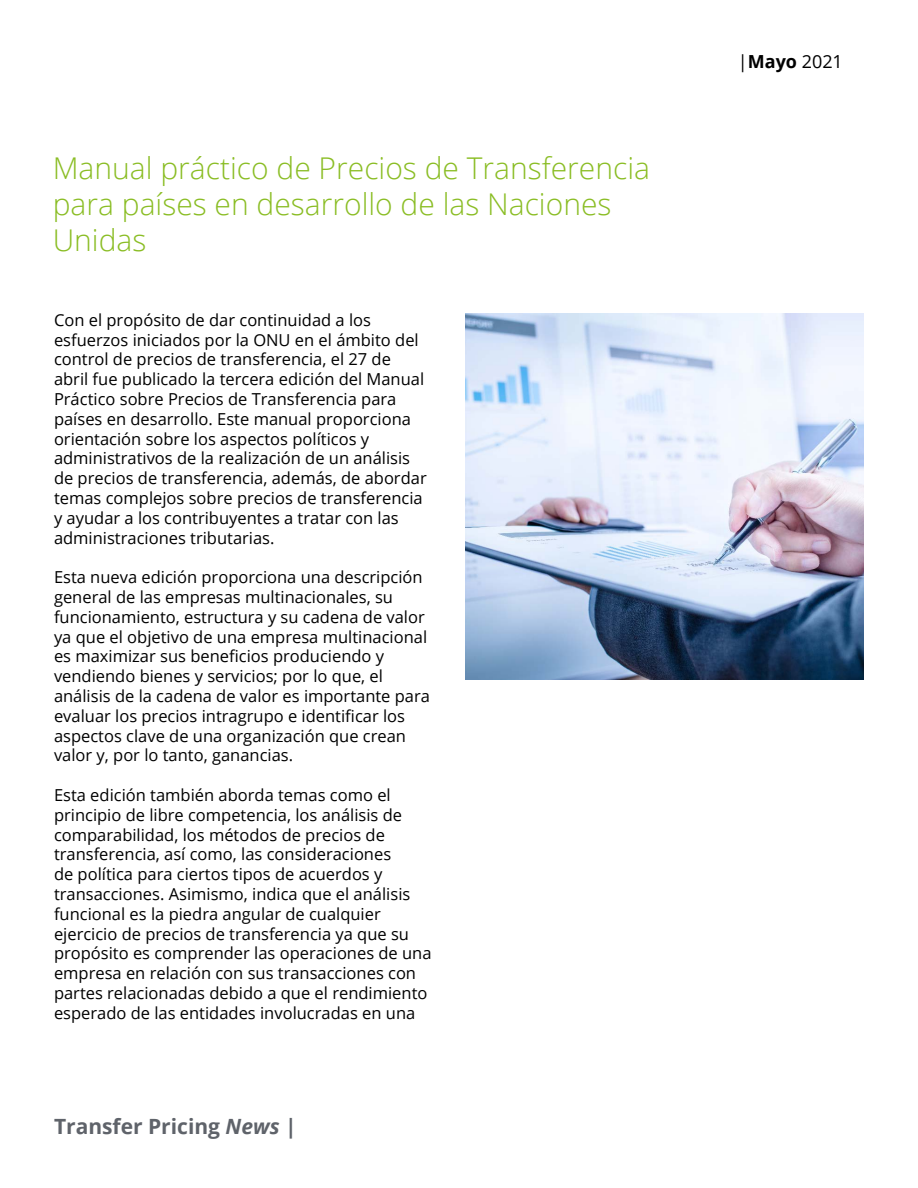
<style>
.page{position:relative;width:918px;height:1188px;background:#fff}
.page>*{position:absolute;margin:0;border:0;box-sizing:border-box;transform-origin:0 0}
.t1{font:300 30px/36px "Open Sans";color:#8abd24}
.t2{font:700 21px "Open Sans";color:#5f636a}
.t3{font:18px "Open Sans";color:#000}
.t4{font:16.5px/19.8px "Open Sans";color:#000}
.s1{font-style:italic}
.s2{font-weight:700}
</style>
<div class="page">
<img style="left:465px;top:313px;width:399px;height:366px">
<h1 class="t1" style="left:53px;top:150px;width:599px">Manual práctico de Precios de Transferencia para países en desarrollo de las Naciones<br>Unidas</h1>
<p class="t4" style="left:54px;top:310px;width:374px">Con el propósito de dar continuidad a los esfuerzos iniciados por la ONU en el ámbito del control de precios de transferencia, el 27 de abril fue publicado la tercera edición del Manual Práctico sobre Precios de Transferencia para países en desarrollo. Este manual proporciona orientación sobre los aspectos políticos y administrativos de la realización de un análisis de precios de transferencia, además, de abordar temas complejos sobre precios de transferencia y ayudar a los contribuyentes a tratar con las administraciones tributarias.</p>
<p class="t4" style="left:54px;top:567px;width:378px">Esta nueva edición proporciona una descripción general de las empresas multinacionales, su funcionamiento, estructura y su cadena de valor ya que el objetivo de una empresa multinacional es maximizar sus beneficios produciendo y vendiendo bienes y servicios; por lo que, el análisis de la cadena de valor es importante para evaluar los precios intragrupo e identificar los aspectos clave de una organización que crean valor y, por lo tanto, ganancias.</p>
<p class="t4" style="left:54px;top:785px;width:379px">Esta edición también aborda temas como el principio de libre competencia, los análisis de comparabilidad, los métodos de precios de transferencia, así como, las consideraciones<br>de política para ciertos tipos de acuerdos y transacciones. Asimismo, indica que el análisis funcional es la piedra angular de cualquier ejercicio de precios de transferencia ya que su propósito es comprender las operaciones de una empresa en relación con sus transacciones con partes relacionadas debido a que el rendimiento esperado de las entidades involucradas en una</p>
<p class="t2" style="left:54px;top:1112px;width:244px">Transfer Pricing <span class="s1">News |</span></p>
<p class="t3" style="left:738px;top:49px;width:106px">|<span class="s2">Mayo</span> 2021</p>
</div>
